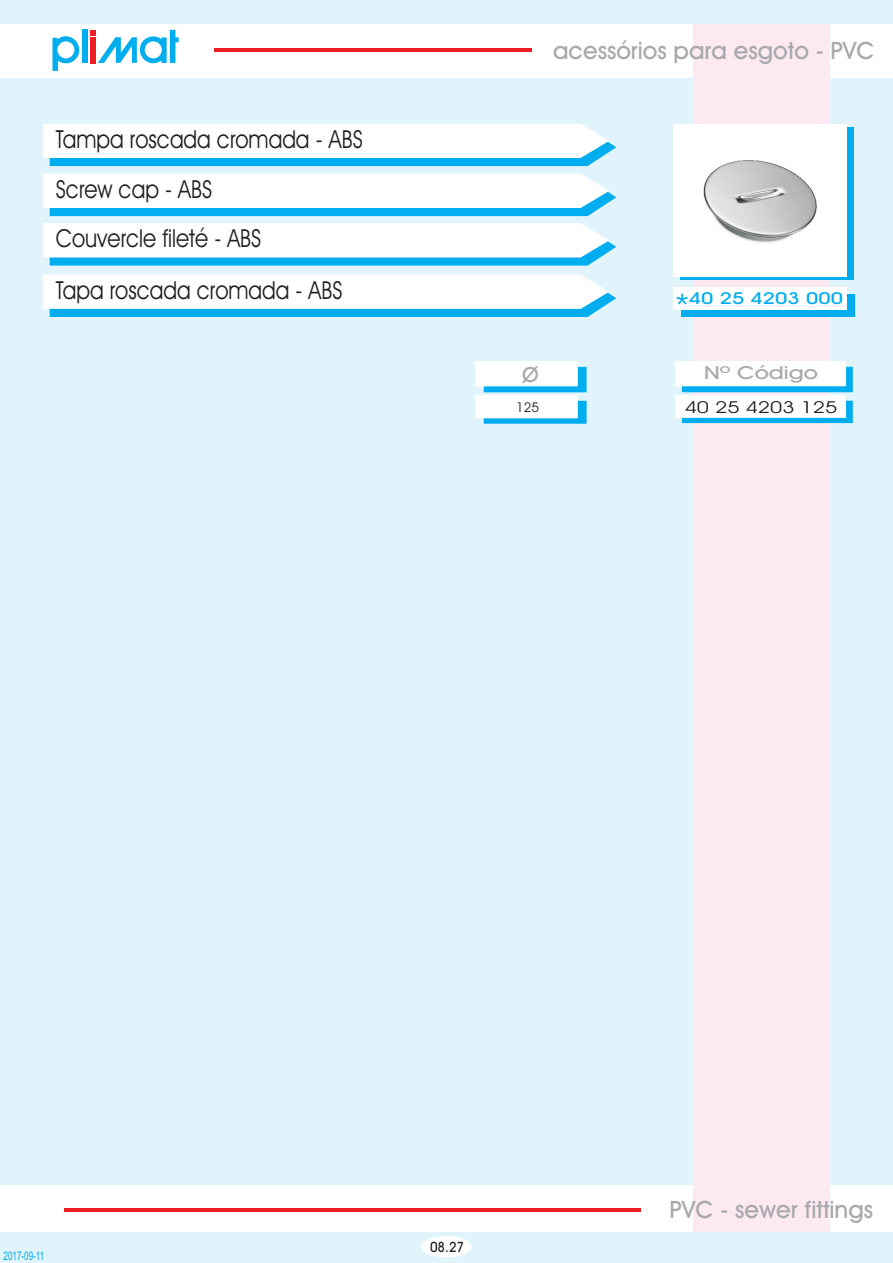
<style>
.page{position:relative;width:893px;height:1263px;background:#fff}
.page>*{position:absolute;margin:0;border:0;box-sizing:border-box;transform-origin:0 0}
.t1{font:30px "Avant Garde IT Cby BT";color:#00aeef}
.t2{font:24.9px "Avant Garde IT Cby BT";color:#231f20;scale:.87 1}
.t3{font:500 24px "Avant Garde IT Cby BT";color:#a8a9ad}
.t4{font:500 21px "Avant Garde IT Cby BT";color:#a8a9ad}
.t5{font:500 18px "Avant Garde IT Cby BT";color:#a8a9ad;scale:1.3 1}
.t6{font:16.5px "Avant Garde IT Cby BT";color:#231f20;scale:1.31 1}
.t7{font:500 16.5px "Avant Garde IT Cby BT";color:#00aeef;scale:1.31 1}
.t8{font:500 14.25px "Avant Garde IT Cby BT";color:#231f20;scale:.93 1}
.t9{font:13.5px "Avant Garde IT Cby BT";color:#231f20}
.t10{font:12px "Arial";color:#00aeef;scale:.67 1}
</style>
<div class="page">
<div style="left:0;top:78px;width:893px;height:1107px;background:#e1f4fc"></div>
<div style="left:693px;top:3px;width:136px;height:1239px;background:#fce9f1"></div>
<hr style="left:214px;top:48px;width:318px;height:3px;background:#ee1d23">
<hr style="left:65px;top:1208px;width:576px;height:3px;background:#ee1d23">
<div style="left:0;top:0;width:893px;height:24px;background:#e1f4fc"></div>
<div style="left:0;top:1232px;width:893px;height:31px;background:#e1f4fc"></div>
<svg style="left:90px;top:30px;width:89px;height:33px"></svg>
<svg style="left:52px;top:36px;width:28px;height:35px"></svg>
<div style="left:82px;top:30px;width:6px;height:33px;background:#00aeef"></div>
<div style="left:145px;top:41px;width:17px;height:17px;background:#fff;border-radius:50%"></div>
<div style="left:57px;top:41px;width:17px;height:17px;background:#fff;border-radius:50%"></div>
<svg style="left:43px;top:124px;width:573px;height:42px"></svg>
<svg style="left:43px;top:275px;width:573px;height:42px"></svg>
<svg style="left:43px;top:223px;width:573px;height:43px"></svg>
<svg style="left:43px;top:174px;width:573px;height:42px"></svg>
<div style="left:680px;top:127px;width:173px;height:153px;background:#00aeef"></div>
<div style="left:674px;top:124px;width:173px;height:153px;background:#fff"></div>
<div style="left:681px;top:294px;width:174px;height:23px;background:#00aeef"></div>
<div style="left:674px;top:287px;width:173px;height:23px;background:#fff"></div>
<div style="left:675px;top:361px;width:171px;height:25px;background:#fff"></div>
<svg style="left:682px;top:367px;width:171px;height:25px"></svg>
<div style="left:675px;top:396px;width:171px;height:22px;background:#fff"></div>
<svg style="left:682px;top:401px;width:171px;height:22px"></svg>
<div style="left:475px;top:361px;width:103px;height:25px;background:#fff"></div>
<svg style="left:484px;top:367px;width:103px;height:25px"></svg>
<div style="left:475px;top:395px;width:103px;height:23px;background:#fff"></div>
<svg style="left:484px;top:401px;width:103px;height:23px"></svg>
<div style="left:421px;top:1236px;width:51px;height:21px;background:#fff;border-radius:50%"></div>
<img style="left:703px;top:160px;width:114px;height:83px">
<p class="t2" style="left:56px;top:129px;width:354px">Tampa roscada cromada - ABS</p>
<p class="t2" style="left:56px;top:179px;width:181px">Screw cap - ABS</p>
<p class="t2" style="left:56px;top:228px;width:238px">Couvercle fileté - ABS</p>
<p class="t2" style="left:56px;top:280px;width:331px">Tapa roscada cromada - ABS</p>
<p class="t3" style="left:553px;top:40px;width:323px">acessórios para esgoto - PVC</p>
<p class="t4" style="left:522px;top:366px;width:18px">Ø</p>
<p class="t9" style="left:516px;top:402px;width:24px">125</p>
<p class="t7" style="left:689px;top:292px;width:119px">40 25 4203 000</p>
<p class="t1" style="left:675px;top:292px;width:16px">*</p>
<p class="t5" style="left:704px;top:365px;width:89px">Nº Código</p>
<p class="t6" style="left:685px;top:400px;width:118px">40 25 4203 125</p>
<p class="t10" style="left:4px;top:1251px;width:62px">2017-09-11</p>
<p class="t8" style="left:430px;top:1241px;width:38px">08.27</p>
<p class="t3" style="left:669px;top:1199px;width:205px">PVC - sewer fittings</p>
</div>
